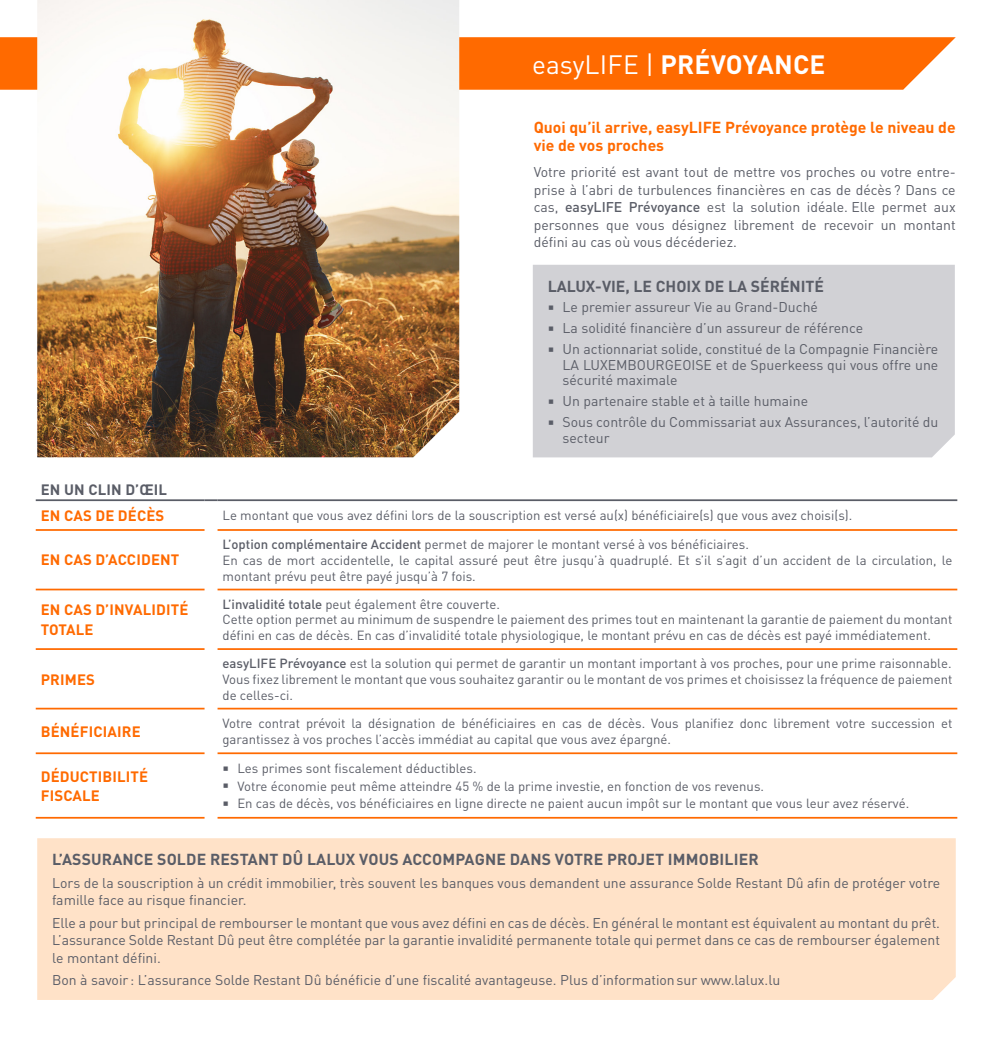
<style>
.page{position:relative;width:993px;height:1042px;background:#fff}
.page>*{position:absolute;margin:0;border:0;box-sizing:border-box;transform-origin:0 0}
.t1{font:700 26.25px "DIN Pro";letter-spacing:.01em;color:#fff}
.t2{font:700 15.75px "DIN Pro";letter-spacing:.01em;color:#5a5d67}
.t3{font:700 15.75px/17.5px "DIN Pro";color:#ff6a00}
.t4{font:700 14.88px/19.2px "DIN Pro";letter-spacing:.01em;color:#ff6a00}
.t5{font:700 14.88px "DIN Pro";letter-spacing:.01em;color:#5a5d67}
.t6{font:14px/17.5px "DIN Pro";color:#5a5d67}
.t7{font:13.12px/15.8px "DIN Pro";color:#5a5d67}
.s1{font-weight:400}
.s2{font-weight:500}
</style>
<div class="page">
<svg style="left:0;top:37px;width:955px;height:53px;background:#fe710d"></svg>
<img style="left:37px;top:0;width:422px;height:457px">
<hr style="left:36px;top:499px;width:168px;height:2px;background:#5a5d67">
<svg style="left:204px;top:499px;width:13px;height:2px"></svg>
<hr style="left:217px;top:499px;width:739px;height:2px;background:#5a5d67">
<hr style="left:36px;top:529px;width:168px;height:2px;background:#ff6a00">
<hr style="left:217px;top:529px;width:739px;height:2px;background:#ff6a00">
<hr style="left:36px;top:589px;width:168px;height:1px;background:#ff6a00">
<hr style="left:36px;top:648px;width:168px;height:2px;background:#ff6a00">
<hr style="left:36px;top:708px;width:168px;height:1px;background:#ff6a00">
<hr style="left:36px;top:752px;width:168px;height:2px;background:#ff6a00">
<hr style="left:36px;top:817px;width:168px;height:1px;background:#ff6a00">
<hr style="left:217px;top:589px;width:739px;height:1px;background:#ff6a00">
<hr style="left:217px;top:648px;width:739px;height:2px;background:#ff6a00">
<hr style="left:217px;top:708px;width:739px;height:1px;background:#ff6a00">
<hr style="left:217px;top:752px;width:739px;height:2px;background:#ff6a00">
<hr style="left:217px;top:817px;width:739px;height:1px;background:#ff6a00">
<div style="left:533px;top:265px;width:421px;height:192px;background:#d1d1d5"></div>
<div style="left:37px;top:838px;width:918px;height:162px;background:#ffe2c8"></div>
<svg style="left:548px;top:306px;width:5px;height:4px"></svg>
<svg style="left:548px;top:326px;width:5px;height:5px"></svg>
<svg style="left:548px;top:347px;width:5px;height:4px"></svg>
<svg style="left:548px;top:399px;width:5px;height:5px"></svg>
<svg style="left:548px;top:420px;width:5px;height:4px"></svg>
<h1 class="t1" style="left:532px;top:46px;width:295px"><span class="s1">easyLIFE |</span> PRÉVOYANCE</h1>
<p class="t3" style="left:533px;top:118px;width:423px">Quoi qu’il arrive, easyLIFE Prévoyance protège le niveau de vie de vos proches</p>
<p class="t6" style="left:533px;top:163px;width:423px;text-align:justify">Votre priorité est avant tout de mettre vos proches ou votre entre&shy;prise à l’abri de turbulences financières en cas de décès ? Dans ce cas, <span class="s2">easyLIFE Prévoyance</span> est la solution idéale. Elle permet aux personnes que vous désignez librement de recevoir un montant défini au cas où vous décéderiez.</p>
<p class="t2" style="left:547px;top:275px;width:278px">LALUX-VIE, LE CHOIX DE LA SÉRÉNITÉ</p>
<p class="t6" style="left:562px;top:296px;width:377px;line-height:20.7px">Le premier assureur Vie au Grand-Duché<br>La solidité financière d’un assureur de référence<br>Un actionnariat solide, constitué de la Compagnie Financière</p>
<p class="t6" style="left:562px;top:356px;width:377px;line-height:15.8px">LA LUXEMBOURGEOISE et de Spuerkeess qui vous offre une sécurité maximale</p>
<p class="t6" style="left:562px;top:390px;width:377px;line-height:20.7px">Un partenaire stable et à taille humaine<br>Sous contrôle du Commissariat aux Assurances, l’autorité du</p>
<p class="t6" style="left:562px;top:428px;width:48px">secteur</p>
<p class="t5" style="left:41px;top:480px;width:128px">EN UN CLIN D’ŒIL</p>
<p class="t4" style="left:41px;top:505px;width:125px">EN CAS DE DÉCÈS</p>
<p class="t7" style="left:222px;top:507px;width:631px">Le montant que vous avez défini lors de la souscription est versé au(x) bénéficiaire(s) que vous avez choisi(s).</p>
<p class="t4" style="left:41px;top:550px;width:140px">EN CAS D’ACCIDENT</p>
<p class="t7" style="left:222px;top:536px;width:731px"><span class="s2">L’option complémentaire Accident</span> permet de majorer le montant versé à vos bénéficiaires.<br>En cas de mort accidentelle, le capital assuré peut être jusqu’à quadruplé. Et s’il s’agit d’un accident de la circulation, le montant prévu peut être payé jusqu’à 7 fois.</p>
<p class="t4" style="left:41px;top:600px;width:149px">EN CAS D’INVALIDITÉ<br>TOTALE</p>
<p class="t7" style="left:222px;top:595px;width:731px"><span class="s2">L’invalidité totale</span> peut également être couverte.<br>Cette option permet au minimum de suspendre le paiement des primes tout en maintenant la garantie de paiement du montant défini en cas de décès. En cas d’invalidité totale physiologique, le montant prévu en cas de décès est payé immédiatement.</p>
<p class="t4" style="left:41px;top:669px;width:56px">PRIMES</p>
<p class="t7" style="left:222px;top:655px;width:731px;text-align:justify"><span class="s2">easyLIFE Prévoyance</span> est la solution qui permet de garantir un montant important à vos proches, pour une prime raisonnable.<br>Vous fixez librement le montant que vous souhaitez garantir ou le montant de vos primes et choisissez la fréquence de paiement de celles-ci.</p>
<p class="t4" style="left:41px;top:721px;width:101px">BÉNÉFICIAIRE</p>
<p class="t7" style="left:222px;top:715px;width:731px">Votre contrat prévoit la désignation de bénéficiaires en cas de décès. Vous planifiez donc librement votre succession et garantissez à vos proches l’accès immédiat au capital que vous avez épargné.</p>
<p class="t4" style="left:41px;top:766px;width:109px">DÉDUCTIBILITÉ<br>FISCALE</p>
<p class="t7" style="left:237px;top:759px;width:673px;line-height:17.5px">Les primes sont fiscalement déductibles.<br>Votre économie peut même atteindre 45 % de la prime investie, en fonction de vos revenus.<br>En cas de décès, vos bénéficiaires en ligne directe ne paient aucun impôt sur le montant que vous leur avez réservé.</p>
<p class="t2" style="left:52px;top:849px;width:707px">L’ASSURANCE SOLDE RESTANT DÛ LALUX VOUS ACCOMPAGNE DANS VOTRE PROJET IMMOBILIER</p>
<p class="t6" style="left:52px;top:873px;width:889px">Lors de la souscription à un crédit immobilier, très souvent les banques vous demandent une assurance Solde Restant Dû afin de protéger votre famille face au risque financier.</p>
<p class="t6" style="left:52px;top:913px;width:889px;text-align:justify">Elle a pour but principal de rembourser le montant que vous avez défini en cas de décès. En général le montant est équivalent au montant du prêt.<br>L’assurance Solde Restant Dû peut être complétée par la garantie invalidité permanente totale qui permet dans ce cas de rembourser également le montant défini.</p>
<p class="t6" style="left:52px;top:970px;width:729px">Bon à savoir : L’assurance Solde Restant Dû bénéficie d’une fiscalité avantageuse. Plus d’informationsur www.lalux.lu</p>
</div>
